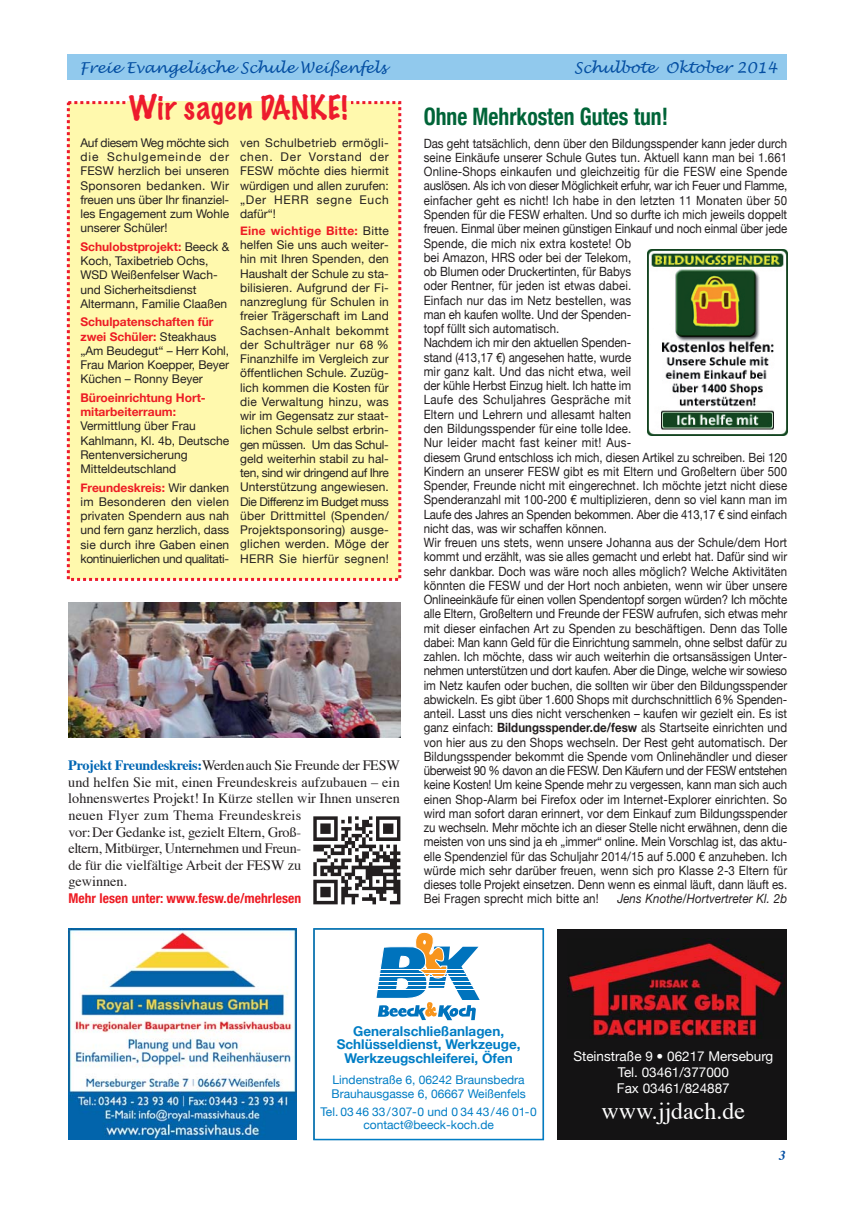
<style>
.page{position:relative;width:852px;height:1212px;background:#fff}
.page>*{position:absolute;margin:0;border:0;box-sizing:border-box;transform-origin:0 0}
.t1{font:100 30px "Marker Felt";letter-spacing:.03em;color:#ed1b2d}
.t2{font:700 condensed 24px "Helvetica Neue";color:#006438;scale:.9 1}
.t3{font:24px "Times";color:#fff}
.t4{font:italic 15px "Lucida Handwriting";color:#034ea2}
.t5{font:14.25px/16.5px "Times";color:#231f20;text-align:justify}
.t6{font:700 13.5px/13.5px "Helvetica Neue";color:#007dc5;text-align:center}
.t7{font:13.5px/15.9px "Helvetica Neue";color:#fff;text-align:center}
.t8{font:700 condensed 13.5px "Helvetica Neue";letter-spacing:.005em;color:#ed1c24}
.t9{font:italic 700 13.5px "Times";color:#034ea2}
.t10{font:12.75px/14.2px "Helvetica Neue";letter-spacing:.005em;color:#231f20;text-align:justify;scale:.9 1}
.t11{font:italic 12.75px "Helvetica Neue";letter-spacing:.01em;color:#231f20;scale:.9 1}
.t12{font:12px/14.2px "Helvetica Neue";color:#231f20;text-align:justify}
.t13{font:12px/13.5px "Helvetica Neue";color:#007dc5}
.s1{font-weight:700;color:#ed1c24}
.s2{color:#fff9ad}
.s3{font-weight:700;color:#0066b3}
.s4{font-weight:700}
</style>
<div class="page">
<img style="left:68px;top:602px;width:332px;height:135px">
<div style="left:67px;top:101px;width:334px;height:480px;background:#fff9ad;border:3px dashed #ed1b2d"></div>
<div style="left:67px;top:55px;width:720px;height:25px;background:#91c9ed"></div>
<div style="left:558px;top:929px;width:229px;height:211px;background:#141314"></div>
<img style="left:568px;top:940px;width:216px;height:98px">
<div style="left:313px;top:928px;width:231px;height:212px;border:2px solid #007dc5"></div>
<svg style="left:376px;top:932px;width:104px;height:88px"></svg>
<hr style="left:380px;top:969px;width:84px;height:1px;background:#fff">
<hr style="left:380px;top:973px;width:85px;height:1px;background:#fff">
<hr style="left:379px;top:976px;width:88px;height:1px;background:#fff">
<hr style="left:378px;top:981px;width:92px;height:1px;background:#fff">
<hr style="left:378px;top:985px;width:94px;height:1px;background:#fff">
<hr style="left:377px;top:990px;width:98px;height:1px;background:#fff">
<hr style="left:376px;top:1000px;width:105px;height:1px;background:#fff">
<img style="left:69px;top:929px;width:227px;height:210px">
<div style="left:127px;top:101px;width:223px;height:24px;background:#fff9ad"></div>
<img style="left:313px;top:816px;width:88px;height:89px">
<img style="left:648px;top:250px;width:139px;height:185px">
<p class="t4" style="left:79px;top:58px;width:309px">Freie Evangelische Schule Weißenfels</p>
<p class="t1" style="left:129px;top:93px;width:220px">Wir sagen DANKE!</p>
<p class="t12" style="left:80px;top:135px;width:150px">Auf diesem Weg möchte sich die Schulgemeinde der FESW herzlich bei unseren Sponsoren bedanken. Wir freuen uns über Ihr finanziel&shy;les Engagement zum Wohle unserer Schüler!</p>
<p class="t12" style="left:80px;top:239px;width:150px;text-align:left"><span class="s1">Schulobstprojekt:</span> Beeck &amp;<br>Koch, Taxibetrieb Ochs,<br>WSD Weißenfelser Wach&shy;und Sicherheitsdienst<br>Altermann, Familie Claaßen</p>
<p class="t12" style="left:80px;top:315px;width:150px;text-align:left"><span class="s1">Schulpatenschaften für zwei Schüler:</span> Steakhaus „Am Beudegut“ – Herr Kohl,<br>Frau Marion Koepper, Beyer<br>Küchen – Ronny Beyer</p>
<p class="t12" style="left:80px;top:390px;width:150px;text-align:left"><span class="s1">Büroeinrichtung Hort&shy;mitarbeiterraum:<br></span>Vermittlung über Frau<br>Kahlmann, Kl. 4b, Deutsche<br>Rentenversicherung<br>Mitteldeutschland</p>
<p class="t12" style="left:80px;top:480px;width:150px"><span class="s1">Freundeskreis:</span> Wir danken im Besonderen den vielen privaten Spendern aus nah und fern ganz herzlich, dass sie durch ihre Gaben einen kontinuierlichen und qualitati-</p>
<p class="t12" style="left:240px;top:135px;width:150px">ven Schulbetrieb ermögli&shy;chen. Der Vorstand der FESW möchte dies hiermit würdigen und allen zurufen: „Der HERR segne Euch dafür“!<span class="s2">m</span></p>
<p class="t12" style="left:240px;top:223px;width:150px"><span class="s1">Eine wichtige Bitte:</span> Bitte helfen Sie uns auch weiter&shy;hin mit Ihren Spenden, den Haushalt der Schule zu sta&shy;bilisieren. Aufgrund der Fi&shy;nanzreglung für Schulen in freier Trägerschaft im Land Sachsen-Anhalt bekommt der Schulträger nur 68 % Finanzhilfe im Vergleich zur öffentlichen Schule. Zuzüg&shy;lich kommen die Kosten für die Verwaltung hinzu, was wir im Gegensatz zur staat&shy;lichen Schule selbst erbrin&shy;gen müssen. Um das Schul&shy;geld weiterhin stabil zu hal&shy;ten, sind wir dringend auf Ihre Unterstützung angewiesen.<br>Die Differenz im Budget muss über Drittmittel (Spenden/ Projektsponsoring) ausge&shy;glichen werden. Möge der HERR Sie hierfür segnen!</p>
<p class="t5" style="left:68px;top:759px;width:333px"><span class="s3">Projekt Freundeskreis:</span> Werden auch Sie Freunde der FESW und helfen Sie mit, einen Freundeskreis aufzubauen – ein lohnenswertes Projekt! In Kürze stellen wir Ihnen unseren</p>
<p class="t5" style="left:68px;top:809px;width:234px">neuen Flyer zum Thema Freundeskreis vor: Der Gedanke ist, gezielt Eltern, Groß&shy;eltern, Mitbürger, Unternehmen und Freun&shy;de für die vielfältige Arbeit der FESW zu gewinnen.</p>
<p class="t8" style="left:68px;top:890px;width:234px">Mehr lesen unter: www.fesw.de/mehrlesen</p>
<p class="t4" style="left:574px;top:58px;width:205px">Schulbote Oktober 2014</p>
<p class="t2" style="left:424px;top:102px;width:273px">Ohne Mehrkosten Gutes tun!</p>
<p class="t10" style="left:424px;top:136px;width:405px">Das geht tatsächlich, denn über den Bildungsspender kann jeder durch seine Einkäufe unserer Schule Gutes tun. Aktuell kann man bei 1.661<br>Online-Shops einkaufen und gleichzeitig für die FESW eine Spende auslösen. Als ich von dieser Möglichkeit erfuhr, war ich Feuer und Flamme, einfacher geht es nicht! Ich habe in den letzten 11 Monaten über 50<br>Spenden für die FESW erhalten. Und so durfte ich mich jeweils doppelt freuen. Einmal über meinen günstigen Einkauf und noch einmal über jede</p>
<p class="t10" style="left:424px;top:236px;width:405px;text-align:left">Spende, die mich nix extra kostete! Ob<br>bei Amazon, HRS oder bei der Telekom,<br>ob Blumen oder Druckertinten, für Babys<br>oder Rentner, für jeden ist etwas dabei.<br>Einfach nur das im Netz bestellen, was<br>man eh kaufen wollte. Und der Spenden-<br>topf füllt sich automatisch.<br>Nachdem ich mir den aktuellen Spenden-<br>stand (413,17 €) angesehen hatte, wurde<br>mir ganz kalt. Und das nicht etwa, weil<br>der kühle Herbst Einzug hielt. Ich hatte im<br>Laufe des Schuljahres Gespräche mit<br>Eltern und Lehrern und allesamt halten<br>den Bildungsspender für eine tolle Idee.<br>Nur leider macht fast keiner mit! Aus-<br>diesem Grund entschloss ich mich, diesen Artikel zu schreiben. Bei 120<br>Kindern an unserer FESW gibt es mit Eltern und Großeltern über 500<br>Spender, Freunde nicht mit eingerechnet. Ich möchte jetzt nicht diese Spenderanzahl mit 100-200 € multiplizieren, denn so viel kann man im Laufe des Jahres an Spenden bekommen. Aber die 413,17 € sind einfach nicht das, was wir schaffen können.<br>Wir freuen uns stets, wenn unsere Johanna aus der Schule/dem Hort kommt und erzählt, was sie alles gemacht und erlebt hat. Dafür sind wir sehr dankbar. Doch was wäre noch alles möglich? Welche Aktivitäten könnten die FESW und der Hort noch anbieten, wenn wir über unsere Onlineeinkäufe für einen vollen Spendentopf sorgen würden? Ich möchte alle Eltern, Großeltern und Freunde der FESW aufrufen, sich etwas mehr mit dieser einfachen Art zu Spenden zu beschäftigen. Denn das Tolle dabei: Man kann Geld für die Einrichtung sammeln, ohne selbst dafür zu zahlen. Ich möchte, dass wir auch weiterhin die ortsansässigen Unter&shy;nehmen unterstützen und dort kaufen. Aber die Dinge, welche wir sowieso im Netz kaufen oder buchen, die sollten wir über den Bildungsspender abwickeln. Es gibt über 1.600 Shops mit durchschnittlich 6 % Spenden&shy;anteil. Lasst uns dies nicht verschenken – kaufen wir gezielt ein. Es ist ganz einfach: <span class="s4">Bildungsspender.de/fesw</span> als Startseite einrichten und von hier aus zu den Shops wechseln. Der Rest geht automatisch. Der Bildungsspender bekommt die Spende vom Onlinehändler und dieser überweist 90 % davon an die FESW. Den Käufern und der FESW entstehen keine Kosten! Um keine Spende mehr zu vergessen, kann man sich auch einen Shop-Alarm bei Firefox oder im Internet-Explorer einrichten. So wird man sofort daran erinnert, vor dem Einkauf zum Bildungsspender zu wechseln. Mehr möchte ich an dieser Stelle nicht erwähnen, denn die meisten von uns sind ja eh „immer“ online. Mein Vorschlag ist, das aktu&shy;elle Spendenziel für das Schuljahr 2014/15 auf 5.000 € anzuheben. Ich würde mich sehr darüber freuen, wenn sich pro Klasse 2-3 Eltern für dieses tolle Projekt einsetzen. Denn wenn es einmal läuft, dann läuft es.<br>Bei Fragen sprecht mich bitte an!</p>
<p class="t11" style="left:617px;top:891px;width:190px">Jens Knothe/Hortvertreter Kl. 2b</p>
<p class="t6" style="left:337px;top:1024px;width:185px">Generalschließanlagen,<br>Schlüsseldienst, Werkzeuge,<br>Werkzeugschleiferei, Öfen</p>
<p class="t13" style="left:332px;top:1073px;width:196px">Lindenstraße 6, 06242 Braunsbedra<br>Brauhausgasse 6, 06667 Weißenfels</p>
<p class="t13" style="left:320px;top:1105px;width:218px;text-align:center">Tel. 03 46 33/307-0 und 0 34 43/46 01-0 contact@beeck-koch.de</p>
<p class="t7" style="left:573px;top:1048px;width:201px">Steinstraße 9 • 06217 Merseburg<br>Tel. 03461/377000<br>Fax 03461/824887</p>
<p class="t3" style="left:601px;top:1101px;width:145px">www.jjdach.de</p>
<p class="t9" style="left:779px;top:1150px;width:8px">3</p>
</div>
